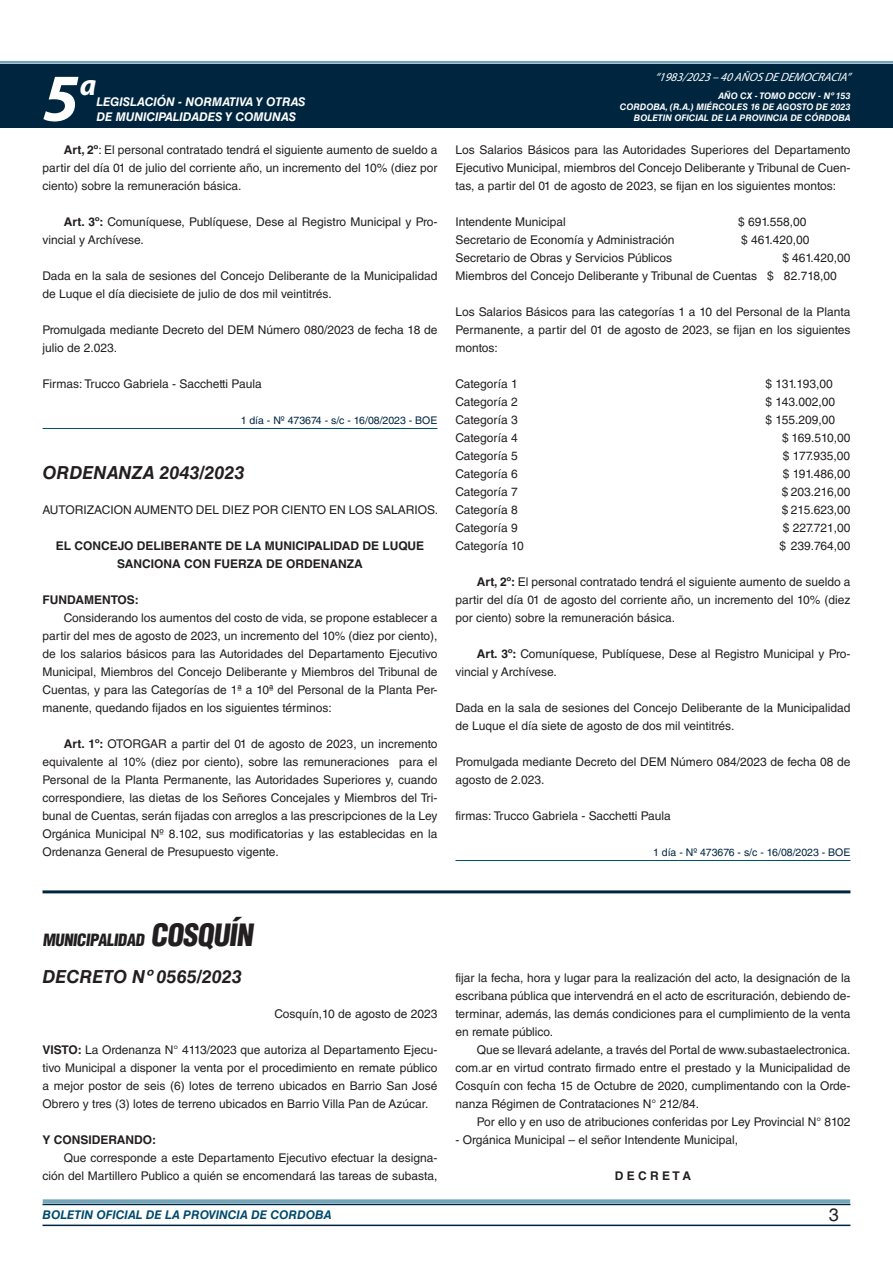
<style>
.page{position:relative;width:893px;height:1263px;background:#fff}
.page>*{position:absolute;margin:0;border:0;box-sizing:border-box;transform-origin:0 0}
.t1{font:italic 700 67.5px "Myriad Pro";color:#fff}
.t2{font:italic 700 30px "Myriad Pro";color:#fff}
.NOMBRE_DE_MINISTERIO{font:italic 700 18px "Helvetica LT Std";color:#231f20}
.t3{font:18px "Helvetica LT Std";color:#231f20}
.BASE{font:900 condensed 16.5px "Helvetica LT Std";color:#231f20}
.TEXTO_BASE{font:12px/18px "Helvetica LT Std";color:#231f20;text-align:justify}
.RESUELVE{font:700 12px "Helvetica LT Std";color:#231f20}
.t4{font:italic 700 12px "Helvetica LT Std";color:#fff}
.t5{font:italic 700 12px "Helvetica LT Std";color:#004b6c}
.t6{font:italic 12px "Myriad Pro";color:#fff}
.TEXTO_BASE-2{font:700 12px "Helvetica LT Std";color:#231f20}
.FECHA{font:12px "Helvetica LT Std";color:#231f20}
.FECHA_DE_VENCIMIENTO{font:10.5px "Helvetica LT Std";color:#00263f}
.t7{font:italic 700 9px/10.8px "Helvetica LT Std";color:#fff;text-align:right}
.s1{font-weight:700}
.s2{font-size:30px}
</style>
<div class="page">
<div style="left:0;top:61px;width:893px;height:6px;background:#fff;opacity:.75"></div>
<div style="left:0;top:64px;width:893px;height:64px;background:#00263f"></div>
<hr style="left:43px;top:1224px;width:807px;height:2px;background:#00263f">
<div style="left:42px;top:1198px;width:809px;height:8px;background:#fff;opacity:.75"></div>
<hr style="left:43px;top:428px;width:394px;height:1px;background:#004b6c">
<hr style="left:455px;top:860px;width:395px;height:1px;background:#004b6c">
<hr style="left:43px;top:890px;width:807px;height:3px;background:#00263f">
<h1 class="t1" style="left:43px;top:54px;width:38px">5</h1>
<h2 class="t2" style="left:80px;top:66px;width:18px">a</h2>
<p class="t4" style="left:96px;top:95px;width:211px">LEGISLACIÓN - NORMATIVA Y OTRAS</p>
<p class="t4" style="left:96px;top:109px;width:201px">DE MUNICIPALIDADES Y COMUNAS</p>
<p class="TEXTO_BASE" style="left:43px;top:141px;width:396px;text-indent:21px"><span class="s1">Art, 2º</span>: El personal contratado tendrá el siguiente aumento de sueldo a partir del día 01 de julio del corriente año, un incremento del 10% (diez por ciento) sobre la remuneración básica.</p>
<p class="TEXTO_BASE" style="left:43px;top:213px;width:396px;text-indent:21px"><span class="s1">Art. 3º:</span> Comuníquese, Publíquese, Dese al Registro Municipal y Pro&shy;vincial y Archívese.</p>
<p class="TEXTO_BASE" style="left:43px;top:267px;width:396px">Dada en la sala de sesiones del Concejo Deliberante de la Municipalidad de Luque el día diecisiete de julio de dos mil veintitrés.</p>
<p class="TEXTO_BASE" style="left:43px;top:321px;width:396px">Promulgada mediante Decreto del DEM Número 080/2023 de fecha 18 de julio de 2.023.</p>
<p class="TEXTO_BASE" style="left:43px;top:375px;width:221px">Firmas: Trucco Gabriela - Sacchetti Paula</p>
<p class="FECHA_DE_VENCIMIENTO" style="left:241px;top:414px;width:198px">1 día - Nº 473674 - s/c - 16/08/2023 - BOE</p>
<p class="NOMBRE_DE_MINISTERIO" style="left:43px;top:462px;width:204px">ORDENANZA 2043/2023</p>
<p class="TEXTO_BASE" style="left:43px;top:501px;width:397px">AUTORIZACION AUMENTO DEL DIEZ POR CIENTO EN LOS SALARIOS.</p>
<p class="RESUELVE" style="left:56px;top:538px;width:370px">EL CONCEJO DELIBERANTE DE LA MUNICIPALIDAD DE LUQUE</p>
<p class="RESUELVE" style="left:117px;top:556px;width:247px">SANCIONA CON FUERZA DE ORDENANZA</p>
<p class="TEXTO_BASE-2" style="left:43px;top:592px;width:98px">FUNDAMENTOS:</p>
<p class="TEXTO_BASE" style="left:43px;top:609px;width:396px;text-indent:21px">Considerando los aumentos del costo de vida, se propone establecer a partir del mes de agosto de 2023, un incremento del 10% (diez por ciento), de los salarios básicos para las Autoridades del Departamento Ejecutivo Municipal, Miembros del Concejo Deliberante y Miembros del Tribunal de Cuentas, y para las Categorías de 1ª a 10ª del Personal de la Planta Per&shy;manente, quedando fijados en los siguientes términos:</p>
<p class="TEXTO_BASE" style="left:43px;top:735px;width:396px;text-indent:21px"><span class="s1">Art. 1º:</span> OTORGAR a partir del 01 de agosto de 2023, un incremento equivalente al 10% (diez por ciento), sobre las remuneraciones para el Personal de la Planta Permanente, las Autoridades Superiores y, cuando correspondiere, las dietas de los Señores Concejales y Miembros del Tri&shy;bunal de Cuentas, serán fijadas con arreglos a las prescripciones de la Ley Orgánica Municipal Nº 8.102, sus modificatorias y las establecidas en la Ordenanza General de Presupuesto vigente.</p>
<p class="t6" style="left:655px;top:70px;width:197px">“ 1983/2023 – 40 AÑOS DE DEMOCRACIA”</p>
<p class="t7" style="left:620px;top:91px;width:232px">AÑO CX - TOMO DCCIV - Nº 153<br>CORDOBA, (R.A.) MIÉRCOLES 16 DE AGOSTO DE 2023<br>BOLETIN OFICIAL DE LA PROVINCIA DE CÓRDOBA</p>
<p class="TEXTO_BASE" style="left:455px;top:141px;width:396px">Los Salarios Básicos para las Autoridades Superiores del Departamento Ejecutivo Municipal, miembros del Concejo Deliberante y Tribunal de Cuen&shy;tas, a partir del 01 de agosto de 2023, se fijan en los siguientes montos:</p>
<p class="TEXTO_BASE" style="left:455px;top:213px;width:112px">Intendente Municipal</p>
<p class="TEXTO_BASE" style="left:738px;top:213px;width:70px">$ 691.558,00</p>
<p class="TEXTO_BASE" style="left:455px;top:231px;width:220px">Secretario de Economía y Administración</p>
<p class="TEXTO_BASE" style="left:741px;top:231px;width:70px">$ 461.420,00</p>
<p class="TEXTO_BASE" style="left:455px;top:249px;width:218px">Secretario de Obras y Servicios Públicos</p>
<p class="TEXTO_BASE" style="left:783px;top:249px;width:69px">$ 461.420,00</p>
<p class="TEXTO_BASE" style="left:455px;top:267px;width:383px">Miembros del Concejo Deliberante y Tribunal de Cuentas $ 82.718,00</p>
<p class="TEXTO_BASE" style="left:455px;top:303px;width:396px">Los Salarios Básicos para las categorías 1 a 10 del Personal de la Planta Permanente, a partir del 01 de agosto de 2023, se fijan en los siguientes montos:</p>
<p class="TEXTO_BASE" style="left:455px;top:375px;width:64px">Categoría 1</p>
<p class="TEXTO_BASE" style="left:765px;top:375px;width:69px">$ 131.193,00</p>
<p class="TEXTO_BASE" style="left:455px;top:393px;width:64px">Categoría 2</p>
<p class="TEXTO_BASE" style="left:765px;top:393px;width:71px">$ 143.002,00</p>
<p class="TEXTO_BASE" style="left:455px;top:411px;width:64px">Categoría 3</p>
<p class="TEXTO_BASE" style="left:765px;top:411px;width:71px">$ 155.209,00</p>
<p class="TEXTO_BASE" style="left:455px;top:429px;width:64px">Categoría 4</p>
<p class="TEXTO_BASE" style="left:782px;top:429px;width:70px">$ 169.510,00</p>
<p class="TEXTO_BASE" style="left:455px;top:447px;width:64px">Categoría 5</p>
<p class="TEXTO_BASE" style="left:783px;top:447px;width:69px">$ 177.935,00</p>
<p class="TEXTO_BASE" style="left:455px;top:465px;width:64px">Categoría 6</p>
<p class="TEXTO_BASE" style="left:783px;top:465px;width:69px">$ 191.486,00</p>
<p class="TEXTO_BASE" style="left:455px;top:483px;width:64px">Categoría 7</p>
<p class="TEXTO_BASE" style="left:782px;top:483px;width:70px">$ 203.216,00</p>
<p class="TEXTO_BASE" style="left:455px;top:501px;width:64px">Categoría 8</p>
<p class="TEXTO_BASE" style="left:782px;top:501px;width:70px">$ 215.623,00</p>
<p class="TEXTO_BASE" style="left:455px;top:519px;width:64px">Categoría 9</p>
<p class="TEXTO_BASE" style="left:783px;top:519px;width:69px">$ 227.721,00</p>
<p class="TEXTO_BASE" style="left:455px;top:537px;width:70px">Categoría 10</p>
<p class="TEXTO_BASE" style="left:779px;top:537px;width:72px">$ 239.764,00</p>
<p class="TEXTO_BASE" style="left:455px;top:573px;width:396px;text-indent:21px"><span class="s1">Art, 2º:</span> El personal contratado tendrá el siguiente aumento de sueldo a partir del día 01 de agosto del corriente año, un incremento del 10% (diez por ciento) sobre la remuneración básica.</p>
<p class="TEXTO_BASE" style="left:455px;top:645px;width:396px;text-indent:21px"><span class="s1">Art. 3º:</span> Comuníquese, Publíquese, Dese al Registro Municipal y Pro&shy;vincial y Archívese.</p>
<p class="TEXTO_BASE" style="left:455px;top:699px;width:396px">Dada en la sala de sesiones del Concejo Deliberante de la Municipalidad de Luque el día siete de agosto de dos mil veintitrés.</p>
<p class="TEXTO_BASE" style="left:455px;top:753px;width:396px">Promulgada mediante Decreto del DEM Número 084/2023 de fecha 08 de agosto de 2.023.</p>
<p class="TEXTO_BASE" style="left:455px;top:807px;width:217px">firmas: Trucco Gabriela - Sacchetti Paula</p>
<p class="FECHA_DE_VENCIMIENTO" style="left:653px;top:846px;width:199px">1 día - Nº 473676 - s/c - 16/08/2023 - BOE</p>
<p class="BASE" style="left:43px;top:929px;width:216px">MUNICIPALIDAD <span class="s2">COSQUÍN</span></p>
<p class="NOMBRE_DE_MINISTERIO" style="left:43px;top:966px;width:201px">DECRETO Nº 0565/2023</p>
<p class="FECHA" style="left:274px;top:1007px;width:165px">Cosquín,10 de agosto de 2023</p>
<p class="TEXTO_BASE" style="left:43px;top:1041px;width:396px"><span class="s1">VISTO:</span> La Ordenanza N° 4113/2023 que autoriza al Departamento Ejecu&shy;tivo Municipal a disponer la venta por el procedimiento en remate público a mejor postor de seis (6) lotes de terreno ubicados en Barrio San José Obrero y tres (3) lotes de terreno ubicados en Barrio Villa Pan de Azúcar.</p>
<p class="TEXTO_BASE-2" style="left:43px;top:1132px;width:115px">Y CONSIDERANDO:</p>
<p class="TEXTO_BASE" style="left:43px;top:1149px;width:396px;text-align:right">Que corresponde a este Departamento Ejecutivo efectuar la designa&shy;ción del Martillero Publico a quién se encomendará las tareas de subasta,</p>
<p class="TEXTO_BASE" style="left:455px;top:969px;width:396px">fijar la fecha, hora y lugar para la realización del acto, la designación de la escribana pública que intervendrá en el acto de escrituración, debiendo de&shy;terminar, además, las demás condiciones para el cumplimiento de la venta en remate público.</p>
<p class="TEXTO_BASE" style="left:455px;top:1041px;width:396px;text-indent:21px">Que se llevará adelante, a través del Portal de www.subastaelectronica. com.ar en virtud contrato firmado entre el prestado y la Municipalidad de Cosquín con fecha 15 de Octubre de 2020, cumplimentando con la Orde&shy;nanza Régimen de Contrataciones N° 212/84.</p>
<p class="TEXTO_BASE" style="left:477px;top:1113px;width:375px">Por ello y en uso de atribuciones conferidas por Ley Provincial N° 8102</p>
<p class="TEXTO_BASE" style="left:455px;top:1131px;width:284px">- Orgánica Municipal – el señor Intendente Municipal,</p>
<p class="RESUELVE" style="left:615px;top:1168px;width:78px">D E C R E T A</p>
<p class="t5" style="left:43px;top:1208px;width:290px">BOLETIN OFICIAL DE LA PROVINCIA DE CORDOBA</p>
<h3 class="t3" style="left:829px;top:1204px;width:12px">3</h3>
</div>
